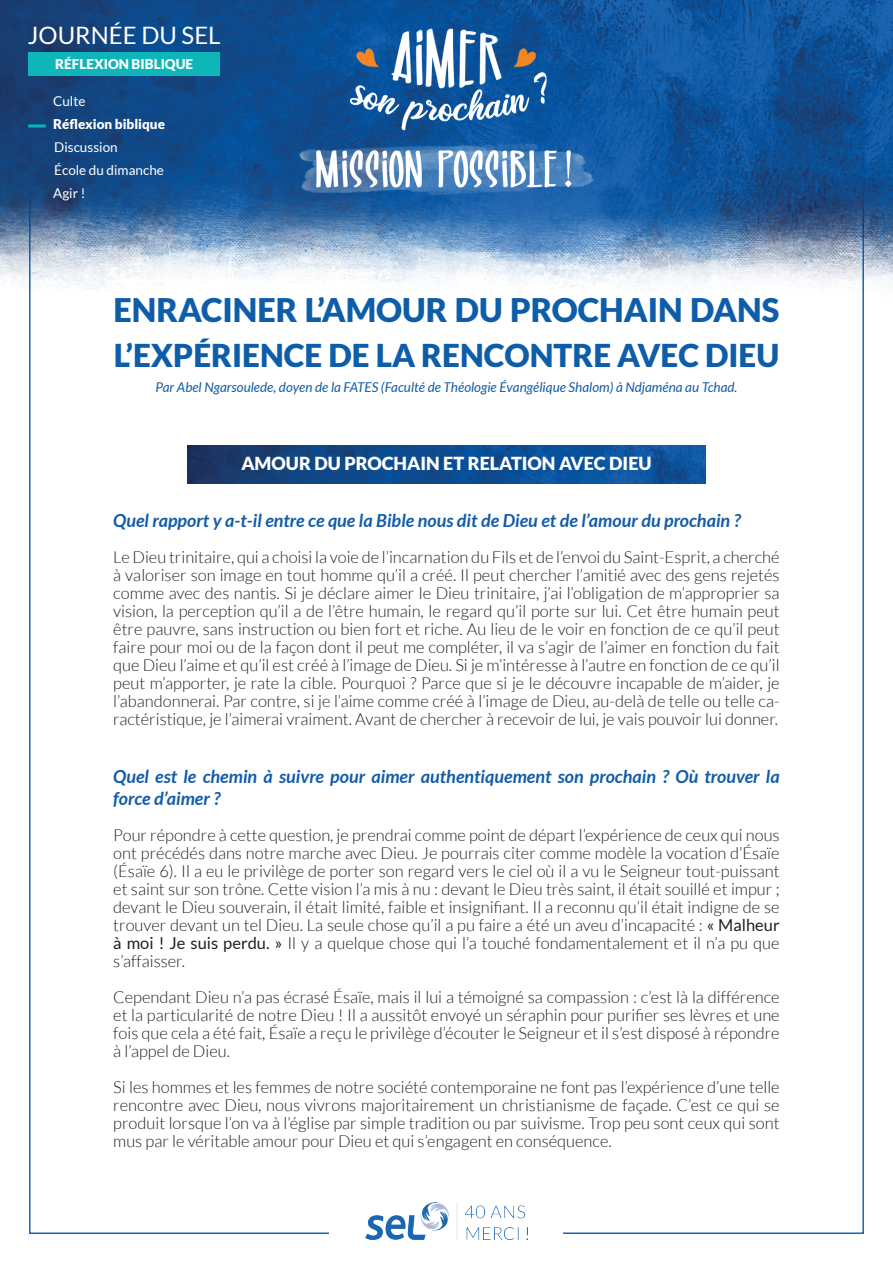
<style>
.page{position:relative;width:893px;height:1263px;background:#fff}
.page>*{position:absolute;margin:0;border:0;box-sizing:border-box;transform-origin:0 0}
.t1{font:900 32.55px "Lato";color:#0e5da9}
.t2{font:900 31.5px "Lato";color:#0e5da9}
.t3{font:24px "Lato";color:#fff}
.t4{font:italic 700 18px/21px "Lato";color:#135ca8}
.t5{font:900 18px "Lato";color:#fff}
.t6{font:300 16.5px/18px "Lato";color:#231f20;text-align:justify}
.t7{font:italic 13.5px "Lato";color:#135ca8}
.t8{font:13.5px/23px "Lato";color:#fff}
.t9{font:900 13.5px "Lato";color:#fff}
.s1{font-weight:400}
</style>
<div class="page">
<img style="left:0;top:0;width:893px;height:325px">
<img style="left:300px;top:28px;width:293px;height:168px">
<div style="left:28px;top:52px;width:192px;height:24px;background:#0eb6b9"></div>
<img style="left:365px;top:1202px;width:162px;height:38px">
<hr style="left:28px;top:124px;width:18px;height:3px;background:#0ab5b8">
<img style="left:187px;top:445px;width:519px;height:38px">
<h3 class="t3" style="left:28px;top:22px;width:194px">JOURNÉE DU SEL</h3>
<p class="t9" style="left:55px;top:57px;width:139px">RÉFLEXION BIBLIQUE</p>
<p class="t8" style="left:53px;top:90px;width:34px">Culte</p>
<p class="t9" style="left:53px;top:117px;width:113px">Réflexion biblique</p>
<p class="t8" style="left:53px;top:136px;width:112px">Discussion<br>École du dimanche<br>Agir !</p>
<h1 class="t1" style="left:113px;top:291px;width:668px">ENRACINER L’AMOUR DU PROCHAIN DANS</h1>
<h2 class="t2" style="left:114px;top:337px;width:667px">L’EXPÉRIENCE DE LA RENCONTRE AVEC DIEU</h2>
<p class="t7" style="left:155px;top:380px;width:584px">Par Abel Ngarsoulede, doyen de la FATES (Faculté de Théologie Évangélique Shalom) à Ndjaména au Tchad.</p>
<p class="t5" style="left:241px;top:453px;width:412px">AMOUR DU PROCHAIN ET RELATION AVEC DIEU</p>
<p class="t4" style="left:113px;top:510px;width:629px">Quel rapport y a-t-il entre ce que la Bible nous dit de Dieu et de l’amour du prochain ?</p>
<p class="t6" style="left:113px;top:548px;width:668px">Le Dieu trinitaire, qui a choisi la voie de l’incarnation du Fils et de l’envoi du Saint-Esprit, a cherché à valoriser son image en tout homme qu’il a créé. Il peut chercher l’amitié avec des gens rejetés comme avec des nantis. Si je déclare aimer le Dieu trinitaire, j’ai l’obligation de m’approprier sa vision, la perception qu’il a de l’être humain, le regard qu’il porte sur lui. Cet être humain peut être pauvre, sans instruction ou bien fort et riche. Au lieu de le voir en fonction de ce qu’il peut faire pour moi ou de la façon dont il peut me compléter, il va s’agir de l’aimer en fonction du fait que Dieu l’aime et qu’il est créé à l’image de Dieu. Si je m’intéresse à l’autre en fonction de ce qu’il peut m’apporter, je rate la cible. Pourquoi ? Parce que si je le découvre incapable de m’aider, je l’abandonnerai. Par contre, si je l’aime comme créé à l’image de Dieu, au-delà de telle ou telle ca&shy;ractéristique, je l’aimerai vraiment. Avant de chercher à recevoir de lui, je vais pouvoir lui donner.</p>
<p class="t4" style="left:113px;top:767px;width:668px">Quel est le chemin à suivre pour aimer authentiquement son prochain ? Où trouver la force d’aimer ?</p>
<p class="t6" style="left:113px;top:826px;width:668px">Pour répondre à cette question, je prendrai comme point de départ l’expérience de ceux qui nous ont précédés dans notre marche avec Dieu. Je pourrais citer comme modèle la vocation d’Ésaïe (Ésaïe 6). Il a eu le privilège de porter son regard vers le ciel où il a vu le Seigneur tout-puissant et saint sur son trône. Cette vision l’a mis à nu : devant le Dieu très saint, il était souillé et impur ; devant le Dieu souverain, il était limité, faible et insignifiant. Il a reconnu qu’il était indigne de se trouver devant un tel Dieu. La seule chose qu’il a pu faire a été un aveu d’incapacité : <span class="s1">« Malheur à moi ! Je suis perdu. »</span> Il y a quelque chose qui l’a touché fondamentalement et il n’a pu que s’affaisser.</p>
<p class="t6" style="left:113px;top:988px;width:668px">Cependant Dieu n’a pas écrasé Ésaïe, mais il lui a témoigné sa compassion : c’est là la différence et la particularité de notre Dieu ! Il a aussitôt envoyé un séraphin pour purifier ses lèvres et une fois que cela a été fait, Ésaïe a reçu le privilège d’écouter le Seigneur et il s’est disposé à répondre à l’appel de Dieu.</p>
<p class="t6" style="left:113px;top:1078px;width:668px">Si les hommes et les femmes de notre société contemporaine ne font pas l’expérience d’une telle rencontre avec Dieu, nous vivrons majoritairement un christianisme de façade. C’est ce qui se produit lorsque l’on va à l’église par simple tradition ou par suivisme. Trop peu sont ceux qui sont mus par le véritable amour pour Dieu et qui s’engagent en conséquence.</p>
</div>
